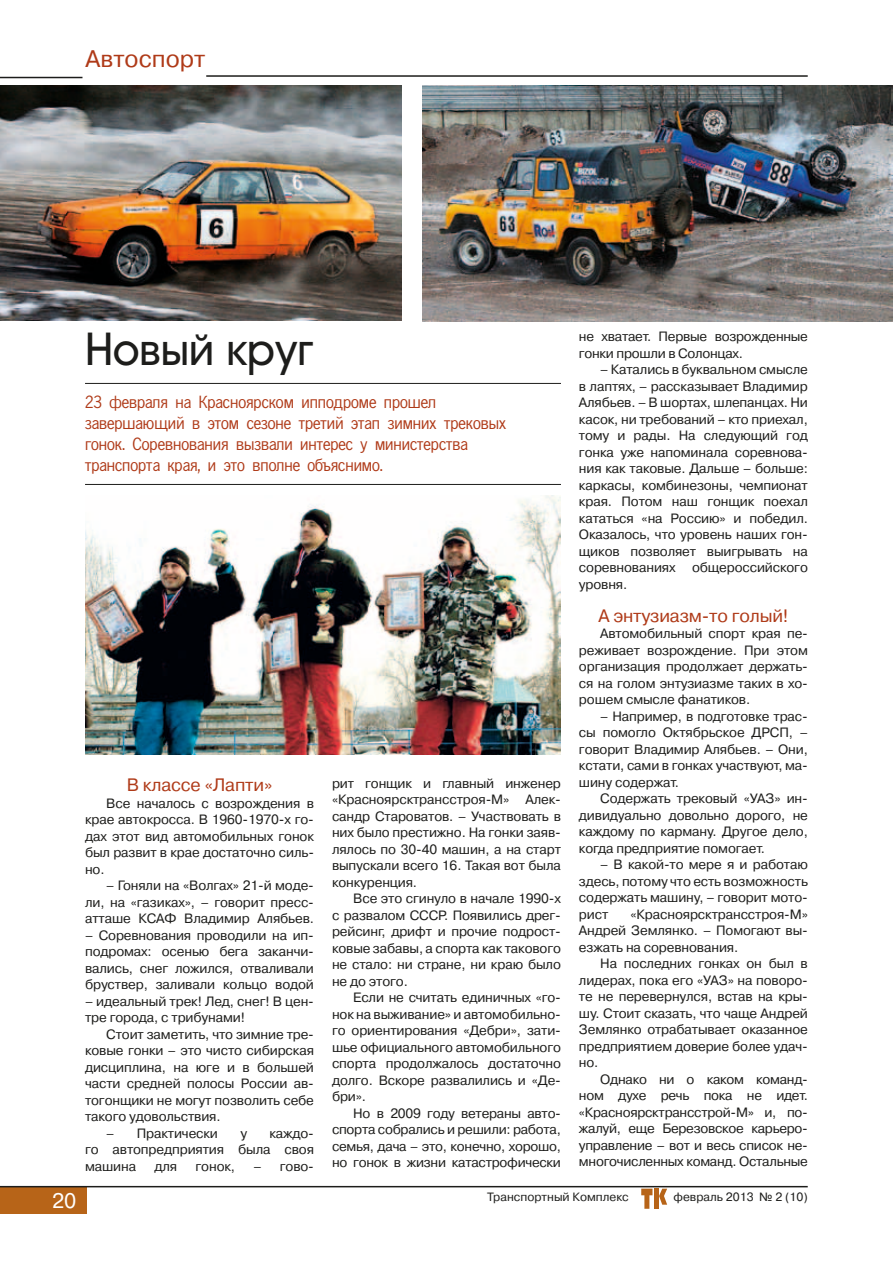
<style>
.page{position:relative;width:893px;height:1263px;background:#fff}
.page>*{position:absolute;margin:0;border:0;box-sizing:border-box;transform-origin:0 0}
.t1{font:45px "zn Avante Bs";color:#1d1d1b}
.t2{font:24px "zn Pragmatica";color:#af3a18}
.t3{font:21px "zn Pragmatica";color:#fff}
.t4{font:18px/21px "zn News Gothic";color:#af3a18}
.t5{font:18px "zn Pragmatica";letter-spacing:-.01em;color:#af3a18}
.t6{font:13.5px/16.5px "zn Pragmatica";letter-spacing:-.01em;color:#1d1d1b;text-align:justify}
.t7{font:12px "zn Pragmatica";color:#1d1d1b}
</style>
<div class="page">
<img style="left:85px;top:495px;width:476px;height:259px">
<hr style="left:206px;top:75px;width:602px;height:2px;background:#1d1d1b">
<hr style="left:0;top:77px;width:82px;height:1px;background:#1d1d1b">
<div style="left:0;top:1187px;width:86px;height:27px;background:#b76418"></div>
<hr style="left:0;top:1186px;width:808px;height:1px;background:#1d1d1b">
<svg style="left:641px;top:1188px;width:11px;height:21px"></svg>
<div style="left:654px;top:1189px;width:5px;height:20px;background:#b76418"></div>
<svg style="left:659px;top:1189px;width:8px;height:16px"></svg>
<hr style="left:85px;top:383px;width:476px;height:1px;background:#1d1d1b">
<hr style="left:85px;top:484px;width:476px;height:1px;background:#1d1d1b">
<img style="left:0;top:85px;width:401px;height:235px">
<img style="left:422px;top:85px;width:471px;height:236px">
<h2 class="t2" style="left:86px;top:46px;width:121px">Автоспорт</h2>
<h1 class="t1" style="left:85px;top:323px;width:230px">Новый круг</h1>
<h3 class="t4" style="left:85px;top:391px;width:423px">23 февраля на Красноярском ипподроме прошел завершающий в этом сезоне третий этап зимних трековых гонок. Соревнования вызвали интерес у министерства транспорта края, и это вполне объяснимо.</h3>
<h3 class="t5" style="left:127px;top:775px;width:147px">В классе «Лапти»</h3>
<p class="t6" style="left:85px;top:795px;width:230px;text-indent:21px">Все началось с возрождения в крае автокросса. В 1960-1970-х го&shy;дах этот вид автомобильных гонок был развит в крае достаточно силь&shy;но.</p>
<p class="t6" style="left:85px;top:877px;width:230px;text-indent:21px">– Гоняли на «Волгах» 21-й моде&shy;ли, на «газиках», – говорит пресс&shy;атташе КСАФ Владимир Алябьев.</p>
<p class="t6" style="left:85px;top:927px;width:230px">– Соревнования проводили на ип&shy;подромах: осенью бега заканчи&shy;вались, снег ложился, отваливали бруствер, заливали кольцо водой</p>
<p class="t6" style="left:85px;top:993px;width:230px">– идеальный трек! Лед, снег! В цен&shy;тре города, с трибунами!</p>
<p class="t6" style="left:85px;top:1026px;width:230px;text-indent:21px">Стоит заметить, что зимние тре&shy;ковые гонки – это чисто сибирская дисциплина, на юге и в большей части средней полосы России ав&shy;тогонщики не могут позволить себе такого удовольствия.</p>
<p class="t6" style="left:106px;top:1125px;width:113px">– Практически</p>
<p class="t6" style="left:240px;top:1125px;width:8px">у</p>
<p class="t6" style="left:85px;top:1125px;width:230px;text-indent:184px">каждо&shy;го автопредприятия была своя машина</p>
<p class="t6" style="left:154px;top:1158px;width:24px">для</p>
<p class="t6" style="left:196px;top:1158px;width:41px">гонок,</p>
<p class="t6" style="left:253px;top:1158px;width:62px">– гово-</p>
<p class="t6" style="left:332px;top:775px;width:230px">рит гонщик и главный инженер «Красноярсктрансстроя-М» Алек&shy;сандр Староватов. – Участвовать в них было престижно. На гонки заяв&shy;лялось по 30-40 машин, а на старт выпускали всего 16. Такая вот была конкуренция.</p>
<p class="t6" style="left:332px;top:890px;width:230px;text-indent:21px">Все это сгинуло в начале 1990-х с развалом СССР. Появились дрег&shy;рейсинг, дрифт и прочие подрост&shy;ковые забавы, а спорта как такового не стало: ни стране, ни краю было не до этого.</p>
<p class="t6" style="left:332px;top:989px;width:230px;text-indent:21px">Если не считать единичных «го&shy;нок на выживание» и автомобильно&shy;го ориентирования «Дебри», зати&shy;шье официального автомобильного спорта продолжалось достаточно долго. Вскоре развалились и «Де&shy;бри».</p>
<p class="t6" style="left:332px;top:1105px;width:230px;text-indent:21px">Но в 2009 году ветераны авто&shy;спорта собрались и решили: работа, семья, дача – это, конечно, хорошо, но гонок в жизни катастрофически</p>
<p class="t6" style="left:579px;top:329px;width:230px">не хватает. Первые возрожденные гонки прошли в Солонцах.</p>
<p class="t6" style="left:579px;top:362px;width:230px;text-indent:21px">– Катались в буквальном смысле в лаптях, – рассказывает Владимир Алябьев. – В шортах, шлепанцах. Ни касок, ни требований – кто приехал, тому и рады. На следующий год гонка уже напоминала соревнова&shy;ния как таковые. Дальше – больше: каркасы, комбинезоны, чемпионат края. Потом наш гонщик поехал кататься «на Россию» и победил.<br>Оказалось, что уровень наших гон&shy;щиков позволяет выигрывать на соревнованиях общероссийского уровня.</p>
<h3 class="t5" style="left:598px;top:606px;width:192px">А энтузиазм-то голый!</h3>
<p class="t6" style="left:579px;top:626px;width:230px;text-indent:21px">Автомобильный спорт края пе&shy;реживает возрождение. При этом организация продолжает держать&shy;ся на голом энтузиазме таких в хо&shy;рошем смысле фанатиков.</p>
<p class="t6" style="left:579px;top:708px;width:230px;text-indent:21px">– Например, в подготовке трас&shy;сы помогло Октябрьское ДРСП, – говорит Владимир Алябьев. – Они, кстати, сами в гонках участвуют, ма&shy;шину содержат.</p>
<p class="t6" style="left:579px;top:791px;width:230px;text-indent:21px">Содержать трековый «УАЗ» ин&shy;дивидуально довольно дорого, не каждому по карману. Другое дело, когда предприятие помогает.</p>
<p class="t6" style="left:579px;top:857px;width:230px;text-indent:21px">– В какой-то мере я и работаю здесь, потому что есть возможность содержать машину, – говорит мото&shy;рист</p>
<p class="t6" style="left:579px;top:906px;width:230px;text-indent:52px">«Красноярсктрансстроя-М» Андрей Землянко. – Помогают вы&shy;езжать на соревнования.</p>
<p class="t6" style="left:579px;top:956px;width:230px;text-indent:21px">На последних гонках он был в лидерах, пока его «УАЗ» на поворо&shy;те не перевернулся, встав на кры&shy;шу. Стоит сказать, что чаще Андрей Землянко отрабатывает оказанное предприятием доверие более удач&shy;но.</p>
<p class="t6" style="left:579px;top:1071px;width:230px;text-indent:21px">Однако ни о каком команд&shy;ном духе речь пока не идет. «Красноярсктрансстрой-М» и, по&shy;жалуй, еще Березовское карьеро&shy;управление – вот и весь список не&shy;многочисленных команд. Остальные</p>
<h3 class="t3" style="left:52px;top:1190px;width:26px">20</h3>
<p class="t7" style="left:487px;top:1191px;width:143px">Транспортный Комплекс</p>
<p class="t7" style="left:673px;top:1191px;width:136px">февраль 2013 № 2 (10)</p>
</div>
